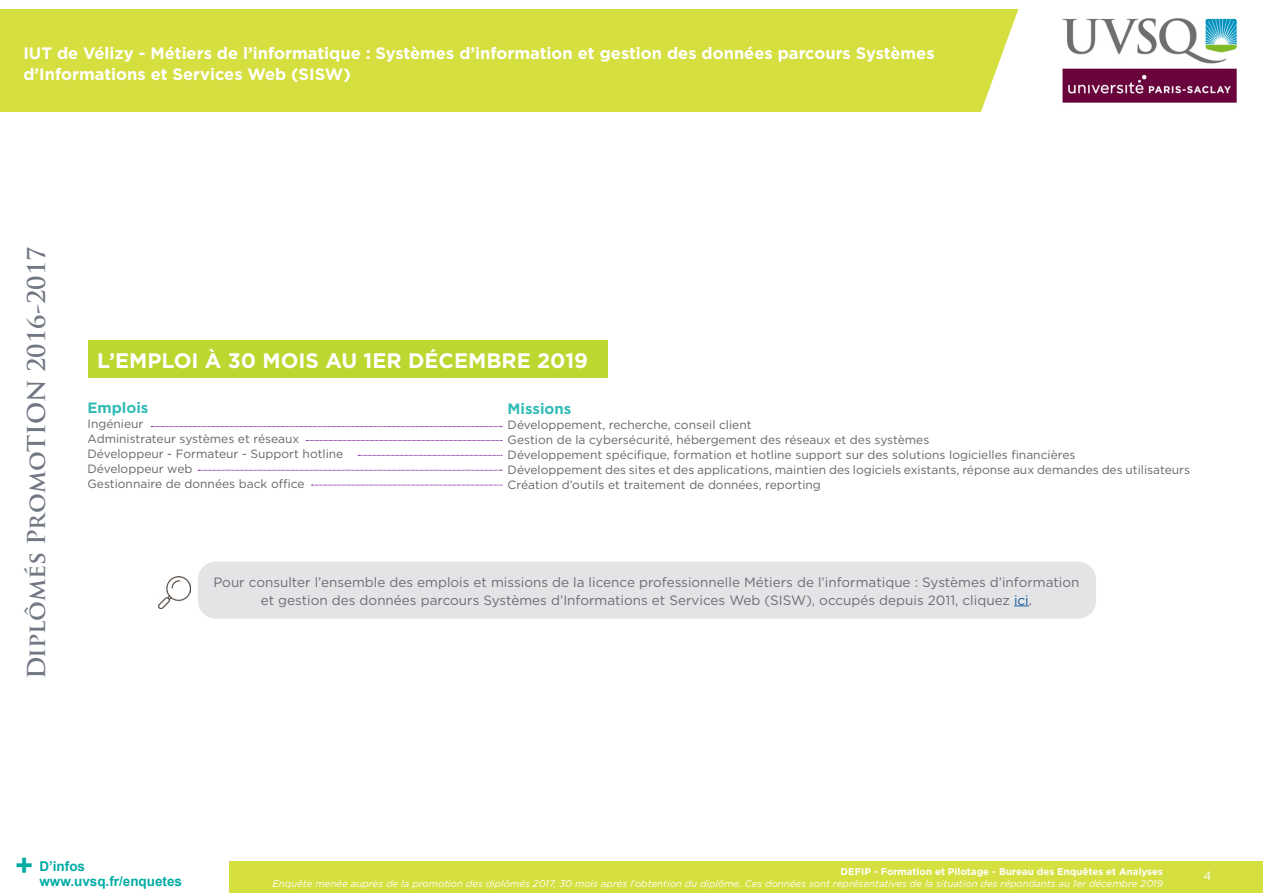
<style>
.page{position:relative;width:1263px;height:893px;background:#fff}
.page>*{position:absolute;margin:0;border:0;box-sizing:border-box;transform-origin:0 0}
.t1{font:700 30px "Arial";color:#00aba4}
.t2{font:700 24px "Trajan Pro";color:#717783}
.t3{font:700 21px "Gotham";color:#fff}
.t4{font:700 16.5px/21px "Gotham";color:#fff}
.t5{font:700 15px "Gotham";color:#33bcb6}
.t6{font:13.5px/18px "Gotham";color:#6c6d70;text-align:center}
.t7{font:700 13.5px/15px "Arial";color:#00aba4}
.t8{font:12px "Gotham";color:#646567}
.t9{font:12px "Gotham";color:#fff}
.t10{font:italic 9.75px "Gotham";color:#fff}
.t11{font:700 9.75px "Gotham";color:#fff}
.s1{color:#175d9e}
.s2{color:#7b2198}
</style>
<div class="page">
<div style="left:0;top:861px;width:1263px;height:32px;background:#d5df3f"></div>
<div style="left:0;top:836px;width:229px;height:57px;background:#fff"></div>
<div style="left:0;top:10px;width:1023px;height:102px;background:#d5df3f"></div>
<svg style="left:963px;top:9px;width:60px;height:103px"></svg>
<img style="left:1062px;top:18px;width:175px;height:85px">
<div style="left:89px;top:340px;width:519px;height:38px;background:#bed630"></div>
<svg style="left:311px;top:485px;width:191px;height:1px"></svg>
<div style="left:198px;top:562px;width:898px;height:57px;background:#e3e4e6;border-radius:18px"></div>
<svg style="left:1014px;top:606px;width:15px;height:1px"></svg>
<img style="left:159px;top:577px;width:32px;height:32px">
<svg style="left:151px;top:426px;width:351px;height:1px"></svg>
<svg style="left:358px;top:455px;width:144px;height:1px"></svg>
<svg style="left:198px;top:470px;width:304px;height:1px"></svg>
<svg style="left:306px;top:440px;width:196px;height:1px"></svg>
<p class="t4" style="left:23px;top:42px;width:913px">IUT de Vélizy - Métiers de l’informatique : Systèmes d’information et gestion des données parcours Systèmes d’Informations et Services Web (SISW)</p>
<h2 class="t2" style="left:22px;top:679px;width:434px;rotate:-90deg">Diplômés PromoTION 2016-2017</h2>
<p class="t3" style="left:97px;top:346px;width:493px">L’EMPLOI À 30 MOIS AU 1ER DÉCEMBRE 2019</p>
<p class="t5" style="left:88px;top:398px;width:62px">Emplois</p>
<p class="t8" style="left:88px;top:416px;width:57px">Ingénieur</p>
<p class="t8" style="left:88px;top:431px;width:213px">Administrateur systèmes et réseaux</p>
<p class="t8" style="left:88px;top:446px;width:257px">Développeur - Formateur - Support hotline</p>
<p class="t8" style="left:88px;top:461px;width:106px">Développeur web</p>
<p class="t8" style="left:88px;top:476px;width:218px">Gestionnaire de données back office</p>
<p class="t5" style="left:508px;top:399px;width:65px">Missions</p>
<p class="t8" style="left:508px;top:417px;width:245px">Développement, recherche, conseil client</p>
<p class="t8" style="left:508px;top:432px;width:423px">Gestion de la cybersécurité, hébergement des réseaux et des systèmes</p>
<p class="t8" style="left:508px;top:447px;width:569px">Développement spécifique, formation et hotline support sur des solutions logicielles financières</p>
<p class="t8" style="left:508px;top:462px;width:684px">Développement des sites et des applications, maintien des logiciels existants, réponse aux demandes des utilisateurs</p>
<p class="t8" style="left:508px;top:477px;width:315px">Création d’outils et traitement de données, reporting</p>
<p class="t6" style="left:213px;top:572px;width:868px">Pour consulter l’ensemble des emplois et missions de la licence professionnelle Métiers de l’informatique : Systèmes d’information et gestion des données parcours Systèmes d’Informations et Services Web (SISW), occupés depuis 2011, cliquez <span class="s1">ici</span><span class="s2">.</span></p>
<h1 class="t1" style="left:15px;top:845px;width:19px">+</h1>
<p class="t7" style="left:39px;top:859px;width:144px">D’infos www.uvsq.fr/enquetes</p>
<p class="t11" style="left:841px;top:865px;width:324px">DEFIP - Formation et Pilotage - Bureau des Enquêtes et Analyses</p>
<p class="t10" style="left:272px;top:877px;width:892px">Enquête menée auprès de la promotion des diplômés 2017, 30 mois après l’obtention du diplôme. Ces données sont représentatives de la situation des répondants au 1er décembre 2019</p>
<p class="t9" style="left:1203px;top:868px;width:10px">4</p>
</div>
